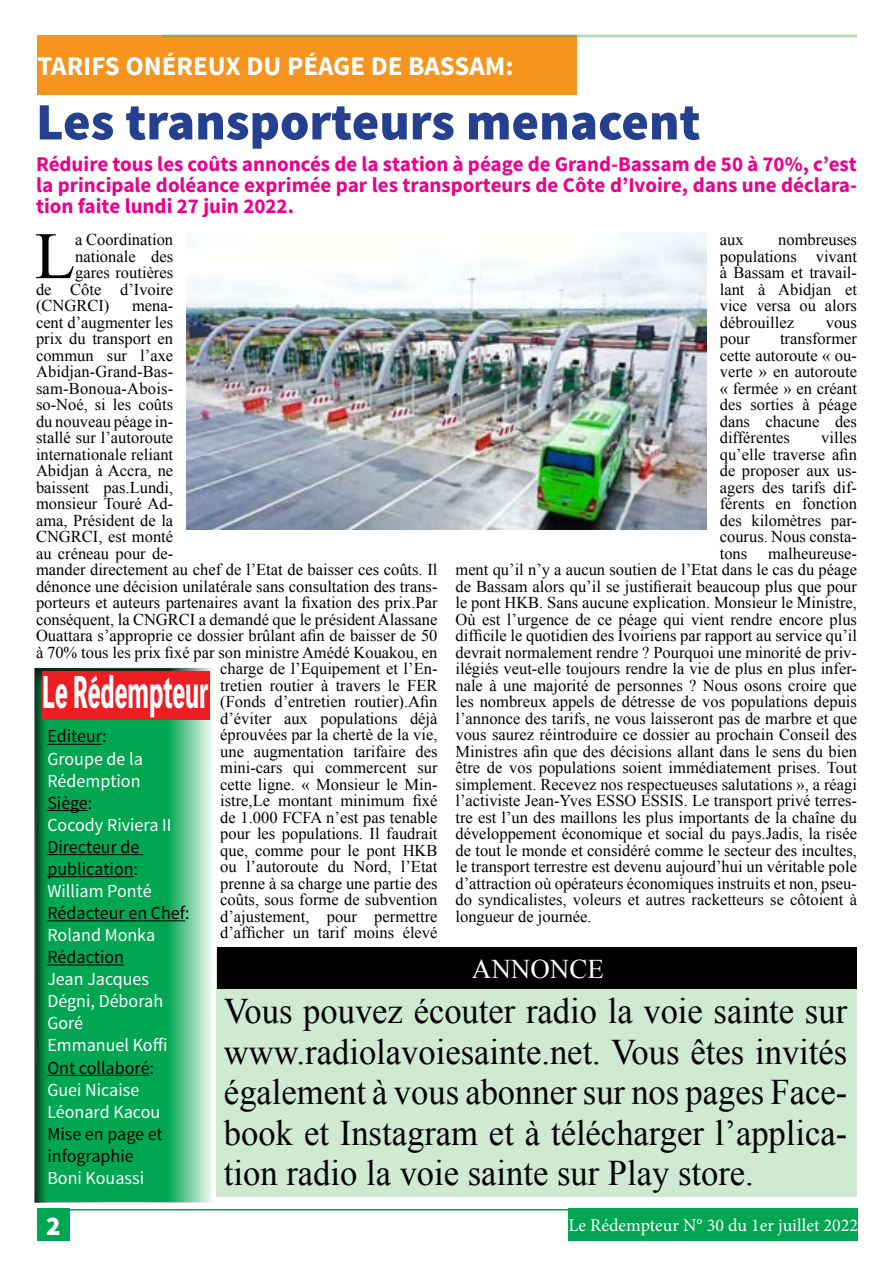
<style>
.page{position:relative;width:893px;height:1263px;background:#fff}
.page>*{position:absolute;margin:0;border:0;box-sizing:border-box;transform-origin:0 0}
.t1{font:66.3px "Times New Roman";color:#000}
.t2{font:900 52.5px "Source Sans Pro";color:#25408f}
.t3{font:800 41.1px "Toppan Bunkyu Midashi Gothic Std N";color:#fff;scale:.55 1}
.t4{font:36px/40.5px "Times New Roman";color:#000;text-align:justify;scale:.96 1}
.t5{font:700 27px "Source Sans Pro";color:#fff}
.t6{font:27px "Times New Roman";color:#fff}
.t7{font:900 27px "Source Sans Pro";color:#fff}
.t8{font:700 21px/21px "Source Sans Pro";color:#ec008c;text-align:justify}
.t9{font:18.45px/22px "Source Sans Pro";color:#fff}
.t10{font:18.45px/22px "Source Sans Pro";color:#000}
.t11{font:18px "Minion Pro";color:#fff}
.t12{font:16.5px/16.5px "Times New Roman";color:#000;text-align:justify}
</style>
<div class="page">
<div style="left:37px;top:35px;width:540px;height:59px;background:#f7941e"></div>
<div style="left:37px;top:1208px;width:33px;height:32px;background:#00a651"></div>
<div style="left:569px;top:1208px;width:289px;height:32px;background:#00a651"></div>
<hr style="left:67px;top:1209px;width:556px;height:1px;background:#00a651">
<div style="left:22px;top:657px;width:204px;height:547px;background:#000;opacity:.75"></div>
<div style="left:42px;top:671px;width:168px;height:48px;background:#ed1d24"></div>
<hr style="left:47px;top:744px;width:55px;height:1px;background:#000">
<hr style="left:47px;top:810px;width:41px;height:1px;background:#000">
<hr style="left:47px;top:854px;width:96px;height:1px;background:#000">
<hr style="left:47px;top:876px;width:87px;height:1px;background:#000">
<hr style="left:47px;top:920px;width:138px;height:1px;background:#000">
<hr style="left:47px;top:964px;width:77px;height:1px;background:#000">
<hr style="left:47px;top:1075px;width:103px;height:1px;background:#000">
<hr style="left:162px;top:35px;width:695px;height:3px;background:#41ad49">
<img style="left:187px;top:233px;width:519px;height:296px">
<div style="left:216px;top:949px;width:641px;height:248px;background:#d0ead2"></div>
<div style="left:217px;top:948px;width:640px;height:41px;background:#000"></div>
<h3 class="t5" style="left:37px;top:48px;width:478px">Tarifs onéreux du Péage de Bassam:</h3>
<h2 class="t2" style="left:36px;top:88px;width:666px">Les transporteurs menacent</h2>
<p class="t8" style="left:36px;top:154px;width:822px">Réduire tous les coûts annoncés de la station à péage de Grand-Bassam de 50 à 70%, c’est la principale doléance exprimée par les transporteurs de Côte d’Ivoire, dans une déclara&shy;tion faite lundi 27 juin 2022.</p>
<h1 class="t1" style="left:35px;top:211px;width:42px">L</h1>
<p class="t12" style="left:75px;top:231px;width:100px">a Coordination</p>
<p class="t12" style="left:720px;top:231px;width:139px;text-indent:58px">nombreuses populations vivant à Bassam et travail&shy;lant à Abidjan et vice versa ou alors débrouillez</p>
<p class="t12" style="left:720px;top:231px;width:25px">aux</p>
<p class="t12" style="left:75px;top:248px;width:100px">nationale des</p>
<p class="t12" style="left:75px;top:264px;width:100px">gares routières</p>
<p class="t12" style="left:36px;top:281px;width:139px">de Côte d’Ivoire</p>
<p class="t12" style="left:36px;top:297px;width:75px">(CNGRCI)</p>
<p class="t12" style="left:132px;top:297px;width:43px">mena-</p>
<p class="t12" style="left:36px;top:314px;width:139px">cent d’augmenter les</p>
<p class="t12" style="left:36px;top:330px;width:139px">prix du transport en</p>
<p class="t12" style="left:36px;top:347px;width:139px">commun sur l’axe</p>
<p class="t12" style="left:36px;top:363px;width:139px">Abidjan-Grand-Bas-</p>
<p class="t12" style="left:36px;top:380px;width:139px">sam-Bonoua-Abois-</p>
<p class="t12" style="left:36px;top:396px;width:139px">so-Noé, si les coûts</p>
<p class="t12" style="left:36px;top:413px;width:139px">du nouveau péage in-</p>
<p class="t12" style="left:36px;top:429px;width:139px">stallé sur l’autoroute</p>
<p class="t12" style="left:36px;top:446px;width:139px">internationale reliant</p>
<p class="t12" style="left:36px;top:462px;width:139px">Abidjan à Accra, ne</p>
<p class="t12" style="left:36px;top:479px;width:139px">baissent pas.Lundi,</p>
<p class="t12" style="left:36px;top:495px;width:139px">monsieur Touré Ad-</p>
<p class="t12" style="left:36px;top:512px;width:139px">ama, Président de la</p>
<p class="t12" style="left:36px;top:528px;width:139px">CNGRCI, est monté</p>
<p class="t12" style="left:36px;top:545px;width:139px">au créneau pour de-</p>
<p class="t12" style="left:36px;top:561px;width:403px">mander directement au chef de l’Etat de baisser ces coûts. Il</p>
<p class="t12" style="left:36px;top:578px;width:403px">dénonce une décision unilatérale sans consultation des trans-</p>
<p class="t12" style="left:36px;top:594px;width:403px">porteurs et auteurs partenaires avant la fixation des prix.Par</p>
<p class="t12" style="left:36px;top:611px;width:403px">conséquent, la CNGRCI a demandé que le président Alassane</p>
<p class="t12" style="left:36px;top:627px;width:403px">Ouattara s’approprie ce dossier brûlant afin de baisser de 50</p>
<p class="t12" style="left:36px;top:644px;width:403px">à 70% tous les prix fixé par son ministre Amédé Kouakou, en</p>
<p class="t12" style="left:220px;top:660px;width:219px">charge de l’Equipement et l’En-</p>
<p class="t12" style="left:220px;top:677px;width:219px">tretien routier à travers le FER</p>
<p class="t12" style="left:220px;top:693px;width:219px">(Fonds d’entretien routier).Afin</p>
<p class="t12" style="left:220px;top:710px;width:219px">d’éviter aux populations déjà</p>
<p class="t12" style="left:220px;top:726px;width:219px">éprouvées par la chertè de la vie,</p>
<p class="t12" style="left:220px;top:743px;width:219px">une augmentation tarifaire des</p>
<p class="t12" style="left:220px;top:759px;width:219px">mini-cars qui commercent sur</p>
<p class="t12" style="left:220px;top:776px;width:219px">cette ligne. « Monsieur le Min-</p>
<p class="t12" style="left:220px;top:792px;width:219px">istre,Le montant minimum fixé</p>
<p class="t12" style="left:220px;top:809px;width:219px">de 1.000 FCFA n’est pas tenable</p>
<p class="t12" style="left:220px;top:825px;width:219px">pour les populations. Il faudrait</p>
<p class="t12" style="left:220px;top:842px;width:219px">que, comme pour le pont HKB</p>
<p class="t12" style="left:220px;top:858px;width:219px">ou l’autoroute du Nord, l’Etat</p>
<p class="t12" style="left:220px;top:875px;width:219px">prenne à sa charge une partie des</p>
<p class="t12" style="left:220px;top:891px;width:219px">coûts, sous forme de subvention</p>
<p class="t12" style="left:220px;top:908px;width:219px">d’ajustement, pour permettre</p>
<p class="t12" style="left:220px;top:924px;width:219px">d’afficher un tarif moins élevé</p>
<p class="t12" style="left:826px;top:314px;width:33px">vous</p>
<p class="t12" style="left:720px;top:330px;width:139px;text-indent:60px">transformer cette autoroute « ou&shy;verte » en autoroute « fermée » en créant des sorties à péage dans chacune des différentes</p>
<p class="t12" style="left:720px;top:330px;width:32px">pour</p>
<p class="t12" style="left:720px;top:429px;width:139px;text-indent:101px">villes qu’elle traverse afin de proposer aux us&shy;agers des tarifs dif&shy;férents en fonction des kilomètres par&shy;courus. Nous consta&shy;tons</p>
<p class="t12" style="left:455px;top:545px;width:403px;text-indent:313px">malheureuse&shy;ment qu’il n’y a aucun soutien de l’Etat dans le cas du péage de Bassam alors qu’il se justifierait beaucoup plus que pour le pont HKB. Sans aucune explication. Monsieur le Ministre, Où est l’urgence de ce péage qui vient rendre encore plus difficile le quotidien des Ivoiriens par rapport au service qu’il devrait normalement rendre ? Pourquoi une minorité de priv&shy;ilégiés veut-elle toujours rendre la vie de plus en plus infer&shy;nale à une majorité de personnes ? Nous osons croire que les nombreux appels de détresse de vos populations depuis l’annonce des tarifs, ne vous laisseront pas de marbre et que vous saurez réintroduire ce dossier au prochain Conseil des Ministres afin que des décisions allant dans le sens du bien être de vos populations soient immédiatement prises. Tout simplement. Recevez nos respectueuses salutations », a réagi l’activiste Jean-Yves ESSO ESSIS. Le transport privé terres&shy;tre est l’un des maillons les plus importants de la chaîne du développement économique et social du pays.Jadis, la risée de tout le monde et considéré comme le secteur des incultes, le transport terrestre est devenu aujourd’hui un véritable pole d’attraction où opérateurs économiques instruits et non, pseu&shy;do syndicalistes, voleurs et autres racketteurs se côtoient à longueur de journée.</p>
<h3 class="t3" style="left:42px;top:661px;width:304px">Le Rédempteur</h3>
<p class="t10" style="left:47px;top:726px;width:61px">Editeur:</p>
<p class="t9" style="left:47px;top:748px;width:97px">Groupe de la<br>Rédemption</p>
<p class="t10" style="left:47px;top:792px;width:46px">Siège:</p>
<p class="t9" style="left:47px;top:814px;width:119px">Cocody Riviera II</p>
<p class="t10" style="left:47px;top:836px;width:94px">Directeur de publication:</p>
<p class="t9" style="left:47px;top:880px;width:106px">William Ponté</p>
<p class="t10" style="left:47px;top:902px;width:144px">Rédacteur en Chef:</p>
<p class="t9" style="left:47px;top:924px;width:109px">Roland Monka</p>
<p class="t10" style="left:47px;top:946px;width:78px">Rédaction</p>
<p class="t9" style="left:47px;top:968px;width:121px">Jean Jacques<br>Dégni, Déborah<br>Goré<br>Emmanuel Koffi</p>
<p class="t10" style="left:47px;top:1057px;width:108px">Ont collaboré:</p>
<p class="t9" style="left:47px;top:1079px;width:114px">Guei N icaise<br>Léonard Kacou</p>
<p class="t10" style="left:47px;top:1123px;width:117px">Mise en page et infographie</p>
<p class="t9" style="left:47px;top:1167px;width:98px">Boni Kouassi</p>
<h3 class="t6" style="left:472px;top:950px;width:40px">Annonce</h3>
<h3 class="t4" style="left:224px;top:990px;width:651px">Vous pouvez écouter radio la voie sainte sur www.radiolavoiesainte.net. Vous êtes invités également à vous abonner sur nos pages Face&shy;book et Instagram et à télécharger l’applica&shy;tion radio la voie sainte sur Play store.</h3>
<h3 class="t7" style="left:46px;top:1208px;width:16px">2</h3>
<p class="t11" style="left:569px;top:1213px;width:291px">Le Rédempteur N° 30 du 1er juillet 2022</p>
</div>
